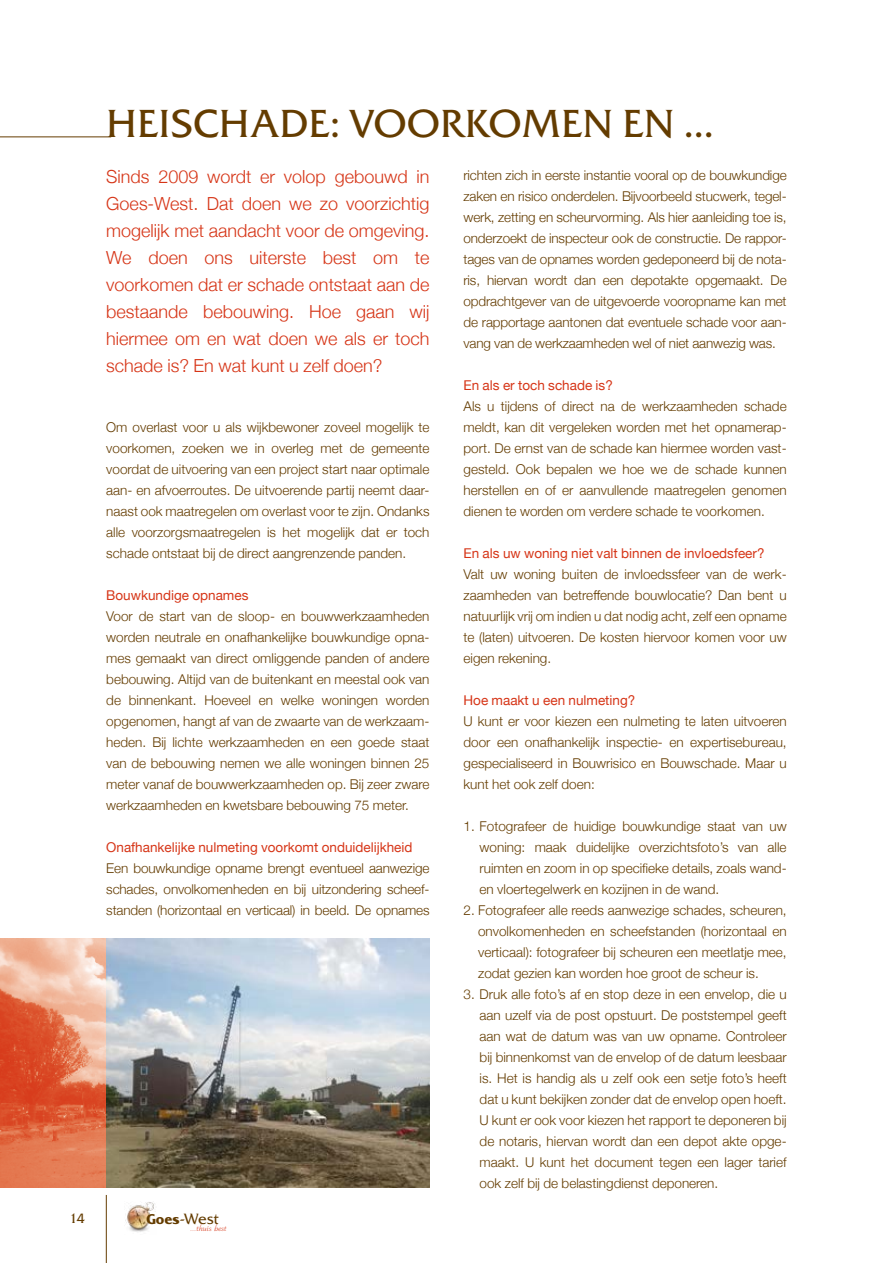
<style>
.page{position:relative;width:893px;height:1263px;background:#fff}
.page>*{position:absolute;margin:0;border:0;box-sizing:border-box;transform-origin:0 0}
.Kop_-_Hoofdstuk{font:39px "Friz Qua";color:#643c00}
.Intro_Klein{font:300 18px/27px "Helvetica Neue";color:#d63517;text-align:justify}
.t1{font:14.85px "Friz Qua";color:#643c00}
.platte_tekst{font:300 13.5px/21px "Helvetica Neue";color:#643c00;text-align:justify}
.tussenkopje_platte_t{font:13.5px "Helvetica Neue";color:#d63517}
.t2{font:13.5px "Friz Qua";color:#643c00}
.t3{font:10.95px "Lake Informal";color:#d63517}
.s1{font-family:"Friz Quadrata";font-weight:700}
</style>
<div class="page">
<hr style="left:106px;top:1195px;width:1px;height:68px;background:#643c00">
<img style="left:125px;top:1202px;width:31px;height:30px">
<hr style="left:0;top:136px;width:111px;height:1px;background:#643c00">
<img style="left:106px;top:939px;width:323px;height:248px">
<img style="left:0;top:939px;width:106px;height:248px">
<p class="Kop_-_Hoofdstuk" style="left:106px;top:100px;width:609px">HEISCHADE: VOORKOMEN EN ...</p>
<p class="Intro_Klein" style="left:106px;top:162px;width:325px">Sinds 2009 wordt er volop gebouwd in Goes-West. Dat doen we zo voorzichtig mogelijk met aandacht voor de omgeving.<br>We doen ons uiterste best om te voorkomen dat er schade ontstaat aan de bestaande bebouwing. Hoe gaan wij hiermee om en wat doen we als er toch schade is? En wat kunt u zelf doen?</p>
<p class="platte_tekst" style="left:463px;top:164px;width:325px">richten zich in eerste instantie vooral op de bouwkundige zaken en risico onderdelen. Bijvoorbeeld stucwerk, tegel&shy;werk, zetting en scheurvorming. Als hier aanleiding toe is, onderzoekt de inspecteur ook de constructie. De rappor&shy;tages van de opnames worden gedeponeerd bij de nota&shy;ris, hiervan wordt dan een depotakte opgemaakt. De opdrachtgever van de uitgevoerde vooropname kan met de rapportage aantonen dat eventuele schade voor aan&shy;vang van de werkzaamheden wel of niet aanwezig was.</p>
<p class="tussenkopje_platte_t" style="left:463px;top:375px;width:151px">En als er toch schade is?</p>
<p class="platte_tekst" style="left:463px;top:395px;width:325px">Als u tijdens of direct na de werkzaamheden schade meldt, kan dit vergeleken worden met het opnamerap&shy;port. De ernst van de schade kan hiermee worden vast&shy;gesteld. Ook bepalen we hoe we de schade kunnen herstellen en of er aanvullende maatregelen genomen dienen te worden om verdere schade te voorkomen.</p>
<p class="tussenkopje_platte_t" style="left:463px;top:543px;width:303px">En als uw woning niet valt binnen de invloedsfeer?</p>
<p class="platte_tekst" style="left:463px;top:563px;width:325px">Valt uw woning buiten de invloedssfeer van de werk&shy;zaamheden van betreffende bouwlocatie? Dan bent u natuurlijk vrij om indien u dat nodig acht, zelf een opname te (laten) uitvoeren. De kosten hiervoor komen voor uw eigen rekening.</p>
<p class="tussenkopje_platte_t" style="left:463px;top:690px;width:173px">Hoe maakt u een nulmeting?</p>
<p class="platte_tekst" style="left:463px;top:710px;width:325px">U kunt er voor kiezen een nulmeting te laten uitvoeren door een onafhankelijk inspectie- en expertisebureau, gespecialiseerd in Bouwrisico en Bouwschade. Maar u kunt het ook zelf doen:</p>
<p class="platte_tekst" style="left:480px;top:815px;width:309px;text-indent:-16px">1. Fotografeer de huidige bouwkundige staat van uw woning: maak duidelijke overzichtsfoto’s van alle ruimten en zoom in op specifieke details, zoals wand&shy;en vloertegelwerk en kozijnen in de wand.</p>
<p class="platte_tekst" style="left:478px;top:899px;width:310px;text-indent:-15px">2. Fotografeer alle reeds aanwezige schades, scheuren, onvolkomenheden en scheefstanden (horizontaal en verticaal): fotografeer bij scheuren een meetlatje mee, zodat gezien kan worden hoe groot de scheur is.</p>
<p class="platte_tekst" style="left:480px;top:983px;width:309px;text-indent:-16px">3. Druk alle foto’s af en stop deze in een envelop, die u aan uzelf via de post opstuurt. De poststempel geeft aan wat de datum was van uw opname. Controleer bij binnenkomst van de envelop of de datum leesbaar is. Het is handig als u zelf ook een setje foto’s heeft dat u kunt bekijken zonder dat de envelop open hoeft.<br>U kunt er ook voor kiezen het rapport te deponeren bij de notaris, hiervan wordt dan een depot akte opge&shy;maakt. U kunt het document tegen een lager tarief ook zelf bij de belastingdienst deponeren.</p>
<p class="platte_tekst" style="left:106px;top:416px;width:325px">Om overlast voor u als wijkbewoner zoveel mogelijk te voorkomen, zoeken we in overleg met de gemeente voordat de uitvoering van een project start naar optimale aan- en afvoerroutes. De uitvoerende partij neemt daar&shy;naast ook maatregelen om overlast voor te zijn. Ondanks alle voorzorgsmaatregelen is het mogelijk dat er toch schade ontstaat bij de direct aangrenzende panden.</p>
<p class="tussenkopje_platte_t" style="left:106px;top:585px;width:144px">Bouwkundige opnames</p>
<p class="platte_tekst" style="left:106px;top:605px;width:325px">Voor de start van de sloop- en bouwwerkzaamheden worden neutrale en onafhankelijke bouwkundige opna&shy;mes gemaakt van direct omliggende panden of andere bebouwing. Altijd van de buitenkant en meestal ook van de binnenkant. Hoeveel en welke woningen worden opgenomen, hangt af van de zwaarte van de werkzaam&shy;heden. Bij lichte werkzaamheden en een goede staat van de bebouwing nemen we alle woningen binnen 25 meter vanaf de bouwwerkzaamheden op. Bij zeer zware werkzaamheden en kwetsbare bebouwing 75 meter.</p>
<p class="tussenkopje_platte_t" style="left:106px;top:837px;width:308px">Onafhankelijke nulmeting voorkomt onduidelijkheid</p>
<p class="platte_tekst" style="left:106px;top:857px;width:325px">Een bouwkundige opname brengt eventueel aanwezige schades, onvolkomenheden en bij uitzondering scheef&shy;standen (horizontaal en verticaal) in beeld. De opnames</p>
<p class="t2" style="left:69px;top:1210px;width:18px">14</p>
<p class="t1" style="left:147px;top:1209px;width:74px"><span class="s1">Goes</span>-West</p>
<p class="t3" style="left:191px;top:1223px;width:38px">...thuis best</p>
</div>
